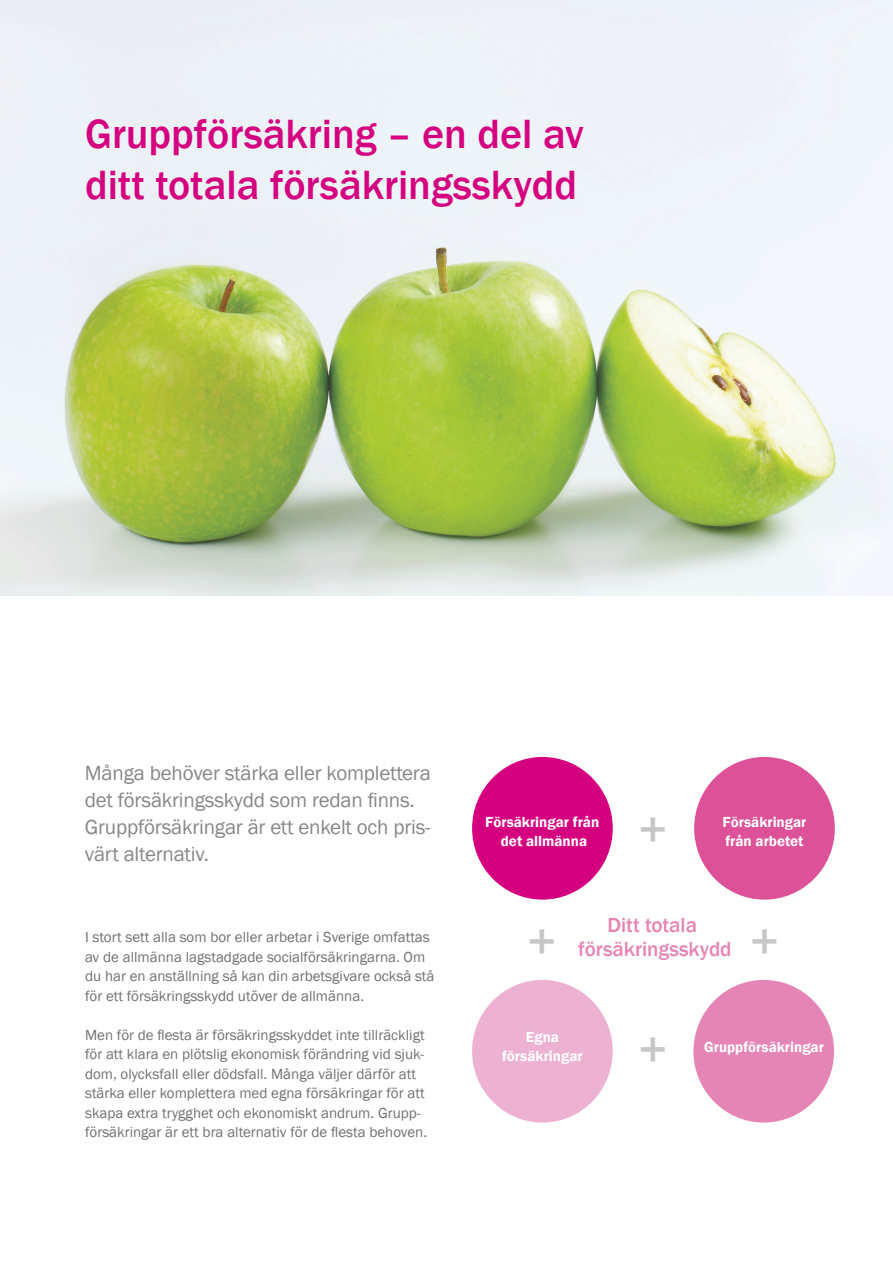
<style>
.page{position:relative;width:893px;height:1263px;background:#fff}
.page>*{position:absolute;margin:0;border:0;box-sizing:border-box;transform-origin:0 0}
.Ingresss{font:500 48.3px "Franklin Gothic";color:#c7c7c6}
.Rubrik{font:500 42px/50.4px "Franklin Gothic";color:#d4007f}
.Ingresss-2{font:21px/27px "Franklin Gothic";letter-spacing:-.01em;color:#878787}
.USPar{font:500 21px/24px "Franklin Gothic";color:#e485b5;text-align:center}
.Brödtext{font:15px/19.5px "Franklin Gothic";color:#70706f}
.t1{font:600 15px/19.5px "Franklin Gothic";color:#fff}
</style>
<div class="page">
<img style="left:0;top:0;width:893px;height:595px">
<div style="left:472px;top:757px;width:141px;height:143px;background:#d4007f;border-radius:50%"></div>
<div style="left:693px;top:980px;width:141px;height:142px;background:#e485b5;border-radius:50%"></div>
<div style="left:472px;top:980px;width:141px;height:142px;background:#edb2d2;border-radius:50%"></div>
<div style="left:694px;top:757px;width:141px;height:143px;background:#dc5197;border-radius:50%"></div>
<p class="Rubrik" style="left:85px;top:110px;width:500px">Gruppförsäkring – en del av ditt totala försäkringsskydd</p>
<p class="Ingresss-2" style="left:85px;top:760px;width:347px">Många behöver stärka eller komplettera det försäkringsskydd som redan finns.<br>Gruppförsäkringar är ett enkelt och pris&shy;värt alternativ.</p>
<p class="t1" style="left:485px;top:812px;width:116px">Försäkringar från</p>
<p class="t1" style="left:501px;top:832px;width:88px">det allmänna</p>
<p class="Ingresss" style="left:639px;top:800px;width:30px">+</p>
<p class="t1" style="left:722px;top:812px;width:86px">Försäkringar från arbetet</p>
<p class="Brödtext" style="left:85px;top:928px;width:351px">I stort sett alla som bor eller arbetar i Sverige omfattas av de allmänna lagstadgade socialförsäkringarna. Om du har en anställning så kan din arbetsgivare också stå för ett försäkringsskydd utöver de allmänna.</p>
<p class="Brödtext" style="left:85px;top:1025px;width:344px">Men för de flesta är försäkringsskyddet inte tillräckligt för att klara en plötslig ekonomisk förändring vid sjuk&shy;dom, olycksfall eller dödsfall. Många väljer därför att stärka eller komplettera med egna försäkringar för att skapa extra trygghet och ekonomiskt andrum. Grupp&shy;försäkringar är ett bra alternativ för de flesta behoven.</p>
<p class="USPar" style="left:578px;top:913px;width:155px">Ditt totala försäkringsskydd</p>
<p class="Ingresss" style="left:528px;top:912px;width:30px">+</p>
<p class="Ingresss" style="left:750px;top:912px;width:30px">+</p>
<p class="t1" style="left:526px;top:1027px;width:35px">Egna</p>
<p class="t1" style="left:502px;top:1046px;width:82px">försäkringar</p>
<p class="Ingresss" style="left:639px;top:1020px;width:30px">+</p>
<p class="t1" style="left:704px;top:1038px;width:121px">Gruppförsäkringar</p>
</div>
